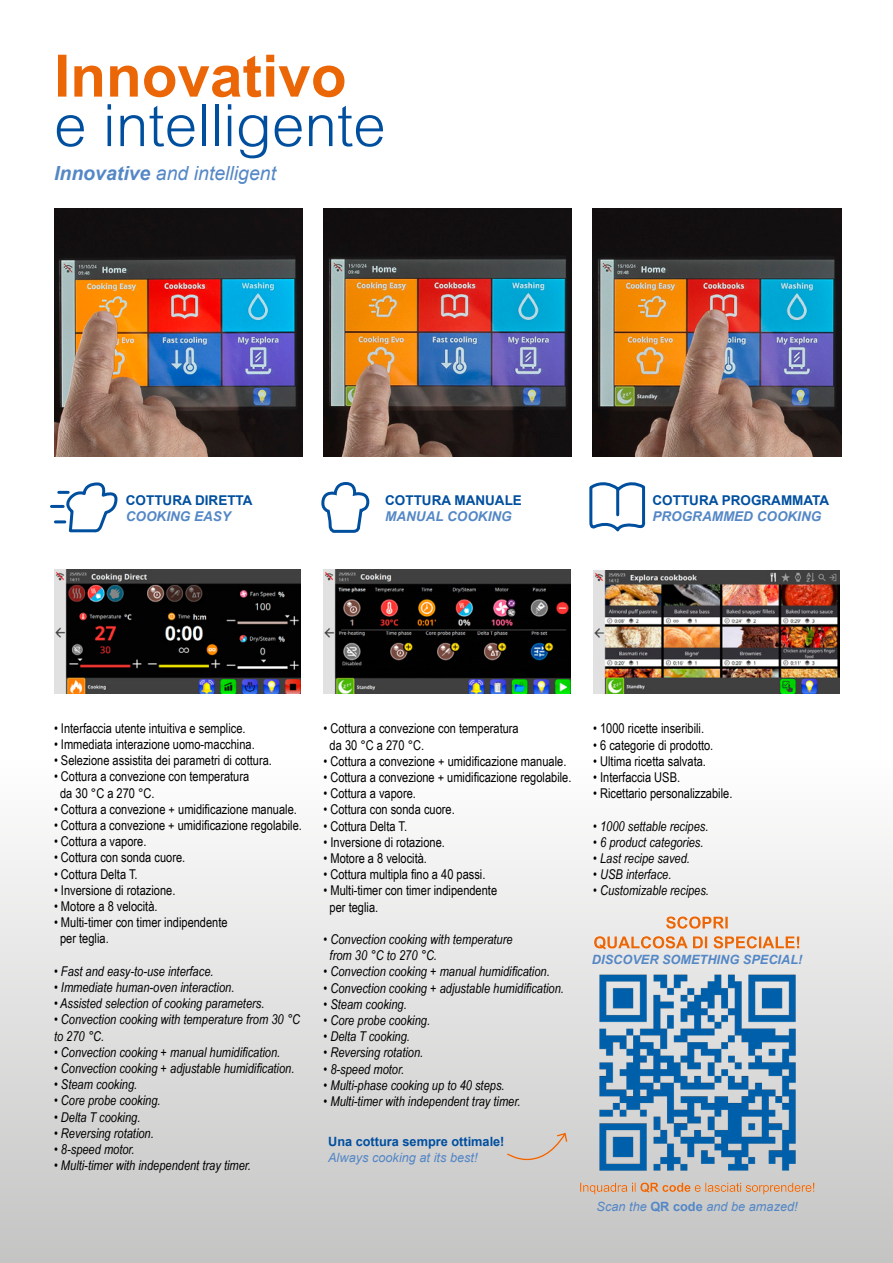
<style>
.page{position:relative;width:893px;height:1263px;background:#fff}
.page>*{position:absolute;margin:0;border:0;box-sizing:border-box;transform-origin:0 0}
.t1{font:300 58.5px "Arial";color:#004f9f}
.t2{font:italic 19.5px "Arial";color:#5487c6}
.t3{font:13.5px/16.2px "Arial Narrow";color:#000}
.t4{font:italic 13.5px/16.2px "Arial Narrow";color:#000}
.t5{font:700 13.5px "Arial";color:#004f9f}
.t6{font:italic 700 13.5px "Arial";color:#5487c6}
.t7{font:italic 12.75px "Arial";color:#5487c6}
.t8{font:700 12.75px "Arial";color:#004f9f}
.t9{font:italic 700 12.75px "Arial";color:#5487c6}
.s1{font-weight:700}
.s2{font-weight:700;font-style:normal}
</style>
<div class="page">
<div style="left:0;top:757px;width:893px;height:506px;background:linear-gradient(to bottom,#fffffe,#c4c4c3)"></div>
<img style="left:54px;top:208px;width:248px;height:248px">
<img style="left:323px;top:208px;width:248px;height:248px">
<img style="left:593px;top:208px;width:248px;height:248px">
<img style="left:55px;top:570px;width:246px;height:123px">
<svg style="left:321px;top:482px;width:50px;height:88px"></svg>
<svg style="left:589px;top:482px;width:57px;height:50px"></svg>
<svg style="left:51px;top:482px;width:67px;height:51px"></svg>
<img style="left:593px;top:570px;width:246px;height:123px">
<img style="left:323px;top:570px;width:247px;height:123px">
<img style="left:577px;top:965px;width:240px;height:215px">
<svg style="left:58px;top:55px;width:286px;height:42px"></svg>
<svg style="left:506px;top:1131px;width:62px;height:44px;background:#d2ccc7"></svg>
<svg style="left:594px;top:936px;width:205px;height:13px;background:#e9b48e"></svg>
<svg style="left:666px;top:916px;width:62px;height:13px"></svg>
<svg style="left:580px;top:1182px;width:234px;height:12px;background:#d7b59d"></svg>
<h1 class="t1" style="left:54px;top:92px;width:333px">e intelligente</h1>
<h2 class="t2" style="left:54px;top:160px;width:224px"><span class="s1">Innovative</span> and intelligent</h2>
<p class="t5" style="left:126px;top:491px;width:128px">COTTURA DIRETTA</p>
<p class="t6" style="left:126px;top:507px;width:107px">COOKING EASY</p>
<p class="t5" style="left:385px;top:491px;width:138px">COTTURA MANUALE</p>
<p class="t6" style="left:385px;top:507px;width:128px">MANUAL COOKING</p>
<p class="t5" style="left:652px;top:491px;width:178px">COTTURA PROGRAMMATA</p>
<p class="t6" style="left:652px;top:507px;width:170px">PROGRAMMED COOKING</p>
<p class="t3" style="left:54px;top:719px;width:193px">• Interfaccia utente intuitiva e semplice.</p>
<p class="t3" style="left:54px;top:736px;width:202px">• Immediata interazione uomo-macchina.</p>
<p class="t3" style="left:54px;top:752px;width:219px">• Selezione assistita dei parametri di cottura.</p>
<p class="t3" style="left:60px;top:768px;width:191px;text-indent:-6px">• Cottura a convezione con temperatura da 30 °C a 270 °C.</p>
<p class="t3" style="left:54px;top:800px;width:244px">• Cottura a convezione + umidificazione manuale.</p>
<p class="t3" style="left:54px;top:817px;width:249px">• Cottura a convezione + umidificazione regolabile.</p>
<p class="t3" style="left:54px;top:833px;width:94px">• Cottura a vapore.</p>
<p class="t3" style="left:54px;top:849px;width:133px">• Cottura con sonda cuore.</p>
<p class="t3" style="left:54px;top:865px;width:85px">• Cottura Delta T.</p>
<p class="t3" style="left:54px;top:881px;width:123px">• Inversione di rotazione.</p>
<p class="t3" style="left:54px;top:898px;width:105px">• Motore a 8 velocità.</p>
<p class="t3" style="left:60px;top:914px;width:169px;text-indent:-6px">• Multi-timer con timer indipendente per teglia.</p>
<p class="t4" style="left:54px;top:963px;width:161px">• Fast and easy-to-use interface.</p>
<p class="t4" style="left:54px;top:979px;width:182px">• Immediate human-oven interaction.</p>
<p class="t4" style="left:54px;top:995px;width:212px">• Assisted selection of cooking parameters.</p>
<p class="t4" style="left:54px;top:1011px;width:248px">• Convection cooking with temperature from 30 °C to 270 °C.</p>
<p class="t4" style="left:54px;top:1044px;width:228px">• Convection cooking + manual humidification.</p>
<p class="t4" style="left:54px;top:1060px;width:242px">• Convection cooking + adjustable humidification.</p>
<p class="t4" style="left:54px;top:1076px;width:85px">• Steam cooking.</p>
<p class="t4" style="left:54px;top:1092px;width:108px">• Core probe cooking.</p>
<p class="t4" style="left:54px;top:1108px;width:88px">• Delta T cooking.</p>
<p class="t4" style="left:54px;top:1125px;width:101px">• Reversing rotation.</p>
<p class="t4" style="left:54px;top:1141px;width:82px">• 8-speed motor.</p>
<p class="t4" style="left:54px;top:1157px;width:198px">• Multi-timer with independent tray timer.</p>
<p class="t3" style="left:330px;top:720px;width:191px;text-indent:-6px">• Cottura a convezione con temperatura da 30 °C a 270 °C.</p>
<p class="t3" style="left:323px;top:752px;width:244px">• Cottura a convezione + umidificazione manuale.</p>
<p class="t3" style="left:323px;top:768px;width:249px">• Cottura a convezione + umidificazione regolabile.</p>
<p class="t3" style="left:323px;top:785px;width:94px">• Cottura a vapore.</p>
<p class="t3" style="left:323px;top:801px;width:133px">• Cottura con sonda cuore.</p>
<p class="t3" style="left:323px;top:817px;width:85px">• Cottura Delta T.</p>
<p class="t3" style="left:323px;top:833px;width:123px">• Inversione di rotazione.</p>
<p class="t3" style="left:323px;top:849px;width:105px">• Motore a 8 velocità.</p>
<p class="t3" style="left:323px;top:866px;width:164px">• Cottura multipla fino a 40 passi.</p>
<p class="t3" style="left:330px;top:882px;width:169px;text-indent:-6px">• Multi-timer con timer indipendente per teglia.</p>
<p class="t4" style="left:330px;top:931px;width:184px;text-indent:-6px">• Convection cooking with temperature from 30 °C to 270 °C.</p>
<p class="t4" style="left:323px;top:963px;width:228px">• Convection cooking + manual humidification.</p>
<p class="t4" style="left:323px;top:979px;width:242px">• Convection cooking + adjustable humidification.</p>
<p class="t4" style="left:323px;top:996px;width:85px">• Steam cooking.</p>
<p class="t4" style="left:323px;top:1012px;width:108px">• Core probe cooking.</p>
<p class="t4" style="left:323px;top:1028px;width:88px">• Delta T cooking.</p>
<p class="t4" style="left:323px;top:1044px;width:101px">• Reversing rotation.</p>
<p class="t4" style="left:323px;top:1060px;width:82px">• 8-speed motor.</p>
<p class="t4" style="left:323px;top:1077px;width:183px">• Multi-phase cooking up to 40 steps.</p>
<p class="t4" style="left:323px;top:1093px;width:198px">• Multi-timer with independent tray timer.</p>
<p class="t8" style="left:328px;top:1133px;width:178px">Una cottura sempre ottimale!</p>
<p class="t7" style="left:328px;top:1149px;width:151px">Always cooking at its best!</p>
<p class="t3" style="left:593px;top:720px;width:112px">• 1000 ricette inseribili.</p>
<p class="t3" style="left:593px;top:736px;width:122px">• 6 categorie di prodotto.</p>
<p class="t3" style="left:593px;top:752px;width:114px">• Ultima ricetta salvata.</p>
<p class="t3" style="left:593px;top:768px;width:88px">• Interfaccia USB.</p>
<p class="t3" style="left:593px;top:785px;width:141px">• Ricettario personalizzabile.</p>
<p class="t4" style="left:593px;top:817px;width:117px">• 1000 settable recipes.</p>
<p class="t4" style="left:593px;top:834px;width:112px">• 6 product categories.</p>
<p class="t4" style="left:593px;top:850px;width:98px">• Last recipe saved.</p>
<p class="t4" style="left:593px;top:866px;width:80px">• USB interface.</p>
<p class="t4" style="left:593px;top:882px;width:117px">• Customizable recipes.</p>
<p class="t9" style="left:592px;top:951px;width:212px">DISCOVER SOMETHING SPECIAL!</p>
<p class="t7" style="left:596px;top:1198px;width:203px">Scan the <span class="s2">QR code</span> and be amazed!</p>
</div>
